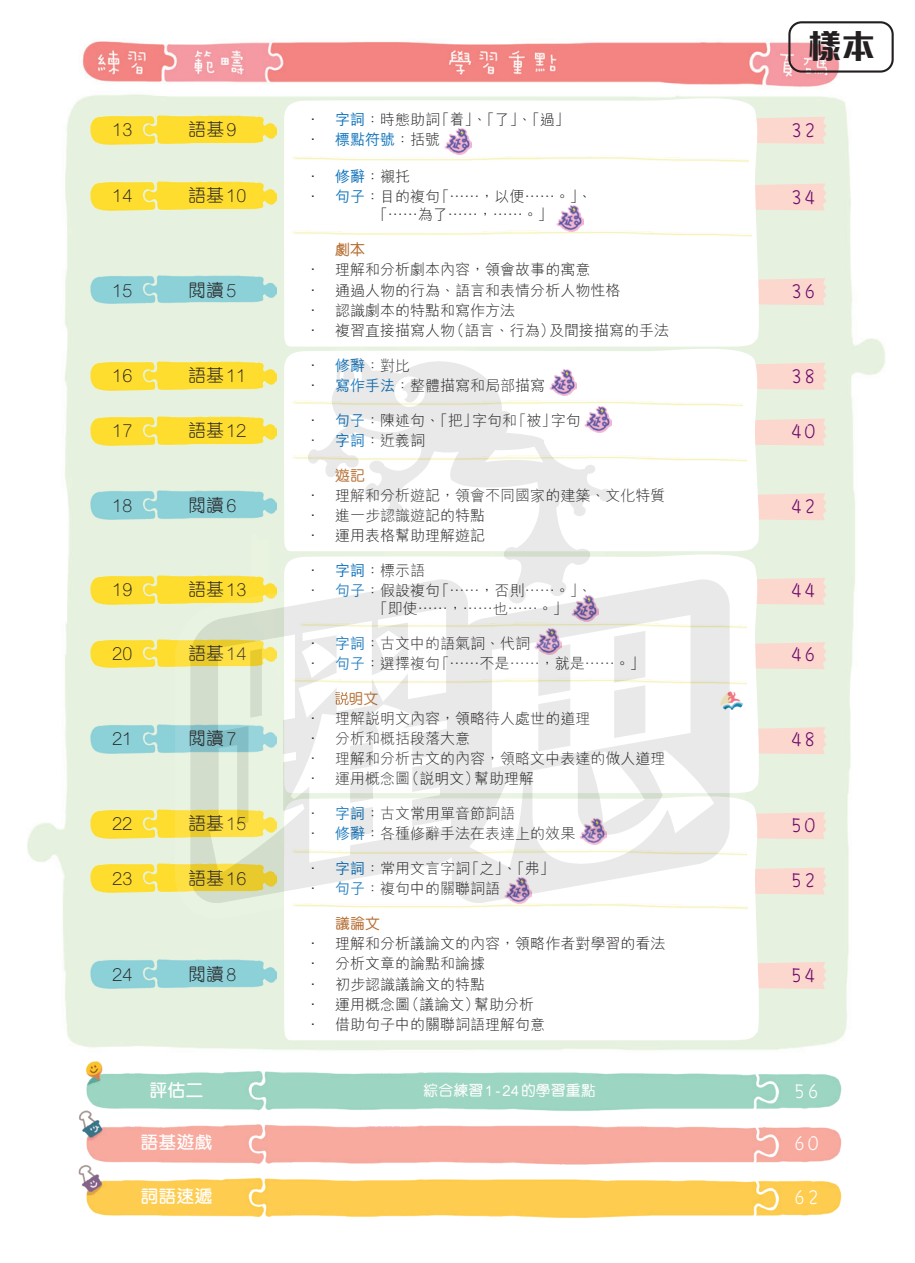
<style>
.page{position:relative;width:915px;height:1263px;background:#fff}
.page>*{position:absolute;margin:0;border:0;box-sizing:border-box;transform-origin:0 0}
.t1{font:800 33.75px "M Elle HK";color:#231f20}
.t2{font:27px "DF Er W3 WIN BF";color:#6e0c6b}
.t3{font:27px "DF Er W3 WIN BF";color:#fff}
.t4{font:500 18px "C Yuen HK Semi";color:#231f20}
.t5{font:600 18px "M Yuen HK";color:#fff}
.t6{font:300 15px/20.1px "M Hei HK";color:#231f20}
.t7{font:500 15px "M Yuen HK";color:#fff}
.t8{font:500 15px "M Yuen HK";color:#b56d31}
.s1{font-weight:500;color:#1074bc}
</style>
<div class="page">
<img style="left:27px;top:21px;width:867px;height:1030px">
<svg style="left:761px;top:117px;width:65px;height:27px;background:#fad8cf"></svg>
<svg style="left:761px;top:183px;width:65px;height:27px;background:#fad8cf"></svg>
<svg style="left:761px;top:278px;width:65px;height:27px;background:#fad8cf"></svg>
<svg style="left:761px;top:363px;width:65px;height:27px;background:#fad8cf"></svg>
<svg style="left:761px;top:419px;width:65px;height:27px;background:#fad8cf"></svg>
<svg style="left:761px;top:493px;width:65px;height:27px;background:#fad8cf"></svg>
<svg style="left:761px;top:578px;width:65px;height:27px;background:#fad8cf"></svg>
<svg style="left:761px;top:642px;width:65px;height:27px;background:#fad8cf"></svg>
<svg style="left:761px;top:727px;width:65px;height:27px;background:#fad8cf"></svg>
<svg style="left:761px;top:812px;width:65px;height:27px;background:#fad8cf"></svg>
<svg style="left:761px;top:867px;width:65px;height:27px;background:#fad8cf"></svg>
<svg style="left:761px;top:962px;width:65px;height:27px;background:#fad8ce"></svg>
<svg style="left:281px;top:91px;width:480px;height:250px"></svg>
<svg style="left:281px;top:341px;width:480px;height:206px"></svg>
<svg style="left:281px;top:547px;width:480px;height:242px"></svg>
<svg style="left:281px;top:789px;width:480px;height:251px"></svg>
<img style="left:78px;top:1061px;width:764px;height:157px">
<img style="left:91px;top:116px;width:186px;height:29px">
<img style="left:91px;top:182px;width:186px;height:28px">
<img style="left:91px;top:362px;width:186px;height:29px">
<img style="left:91px;top:417px;width:186px;height:29px">
<img style="left:91px;top:575px;width:84px;height:29px">
<img style="left:91px;top:639px;width:84px;height:29px">
<img style="left:91px;top:809px;width:84px;height:29px">
<img style="left:91px;top:863px;width:84px;height:29px">
<img style="left:91px;top:275px;width:186px;height:29px">
<img style="left:91px;top:490px;width:186px;height:29px">
<img style="left:91px;top:724px;width:84px;height:29px">
<img style="left:91px;top:959px;width:186px;height:29px">
<img style="left:288px;top:150px;width:459px;height:17px">
<img style="left:444px;top:128px;width:27px;height:27px">
<img style="left:288px;top:224px;width:463px;height:17px">
<img style="left:556px;top:204px;width:27px;height:27px">
<img style="left:288px;top:394px;width:454px;height:17px">
<img style="left:288px;top:449px;width:457px;height:17px">
<svg style="left:293px;top:344px;width:333px;height:220px"></svg>
<svg style="left:175px;top:564px;width:569px;height:354px"></svg>
<svg style="left:307px;top:356px;width:306px;height:221px"></svg>
<svg style="left:339px;top:363px;width:89px;height:70px"></svg>
<svg style="left:190px;top:577px;width:262px;height:329px"></svg>
<svg style="left:452px;top:577px;width:277px;height:329px;fill:#e9e9e9"></svg>
<svg style="left:210px;top:608px;width:241px;height:267px"></svg>
<svg style="left:469px;top:615px;width:245px;height:252px;fill:#eaece9"></svg>
<div style="left:788px;top:21px;width:105px;height:52px;border:2px solid #231f20;border-radius:12px"></div>
<h1 class="t1" style="left:807px;top:30px;width:69px">樣本</h1>
<p class="t4" style="left:112px;top:121px;width:22px">13</p>
<p class="t4" style="left:188px;top:121px;width:50px">語基9</p>
<p class="t6" style="left:305px;top:109px;width:266px">． <span class="s1">字詞</span>：時態助詞「着」、「了」、「過」． <span class="s1">標點符號</span>：括號</p>
<h2 class="t2" style="left:789px;top:116px;width:28px">32</h2>
<p class="t4" style="left:112px;top:187px;width:22px">14</p>
<p class="t4" style="left:188px;top:187px;width:60px">語基 10</p>
<p class="t4" style="left:112px;top:281px;width:22px">15</p>
<p class="t4" style="left:188px;top:281px;width:50px">閱讀5</p>
<p class="t6" style="left:305px;top:166px;width:288px">． <span class="s1">修辭</span>：襯托<br>． <span class="s1">句子</span>：目的複句「……，以便……。」、</p>
<p class="t6" style="left:372px;top:205px;width:181px">「……為了……，……。」</p>
<p class="t8" style="left:335px;top:242px;width:31px">劇本</p>
<p class="t6" style="left:305px;top:260px;width:365px">． 理解和分析劇本內容，領會故事的寓意<br>． 通過人物的行為、語言和表情分析人物性格<br>． 認識劇本的特點和寫作方法<br>． 複習直接描寫人物（語言、行為）及間接描寫的手法</p>
<h2 class="t2" style="left:789px;top:182px;width:28px">34</h2>
<h2 class="t2" style="left:789px;top:276px;width:28px">36</h2>
<p class="t4" style="left:112px;top:366px;width:22px">16</p>
<p class="t4" style="left:188px;top:366px;width:60px">語基 11</p>
<p class="t6" style="left:305px;top:355px;width:241px">． <span class="s1">修辭</span>：對比<br>． <span class="s1">寫作手法</span>：整體描寫和局部描寫</p>
<h2 class="t2" style="left:789px;top:361px;width:28px">38</h2>
<p class="t4" style="left:112px;top:421px;width:22px">17</p>
<p class="t4" style="left:188px;top:421px;width:60px">語基 12</p>
<p class="t6" style="left:305px;top:410px;width:277px">． <span class="s1">句子</span>：陳述句、「把」字句和「被」字句． <span class="s1">字詞</span>：近義詞</p>
<h2 class="t2" style="left:789px;top:416px;width:28px">40</h2>
<p class="t4" style="left:112px;top:496px;width:22px">18</p>
<p class="t4" style="left:188px;top:496px;width:50px">閱讀6</p>
<p class="t4" style="left:112px;top:580px;width:22px">19</p>
<p class="t4" style="left:188px;top:580px;width:60px">語基 13</p>
<p class="t8" style="left:335px;top:467px;width:31px">遊記</p>
<p class="t6" style="left:305px;top:485px;width:361px">． 理解和分析遊記，領會不同國家的建築、文化特質． 進一步認識遊記的特點<br>． 運用表格幫助理解遊記</p>
<h2 class="t2" style="left:789px;top:491px;width:28px">42</h2>
<p class="t6" style="left:305px;top:560px;width:288px">． <span class="s1">字詞</span>：標示語<br>． <span class="s1">句子</span>：假設複句「……，否則……。」、</p>
<p class="t6" style="left:372px;top:598px;width:196px">「即使……，……也……。」</p>
<h2 class="t2" style="left:789px;top:576px;width:28px">44</h2>
<p class="t4" style="left:112px;top:644px;width:22px">20</p>
<p class="t4" style="left:188px;top:644px;width:60px">語基 14</p>
<p class="t6" style="left:305px;top:633px;width:341px">． <span class="s1">字詞</span>：古文中的語氣詞、代詞<br>． <span class="s1">句子</span>：選擇複句「……不是……，就是……。」</p>
<h2 class="t2" style="left:789px;top:640px;width:28px">46</h2>
<p class="t4" style="left:112px;top:730px;width:22px">21</p>
<p class="t4" style="left:188px;top:730px;width:50px">閱讀7</p>
<p class="t8" style="left:348px;top:691px;width:31px">明文</p>
<p class="t6" style="left:305px;top:708px;width:361px">． 理解說明文內容，領略待人處世的道理<br>． 分析和概括段落大意<br>． 理解和分析古文的內容，領略文中表達的做人道理． 運用概念圖（說明文）幫助理解</p>
<h2 class="t2" style="left:789px;top:725px;width:28px">48</h2>
<p class="t4" style="left:112px;top:815px;width:22px">22</p>
<p class="t4" style="left:188px;top:815px;width:60px">語基 15</p>
<p class="t6" style="left:305px;top:803px;width:271px">． <span class="s1">字詞</span>：古文常用單音節詞語<br>． <span class="s1">修辭</span>：各種修辭手法在表達上的效果</p>
<h2 class="t2" style="left:789px;top:810px;width:28px">50</h2>
<p class="t4" style="left:112px;top:870px;width:22px">23</p>
<p class="t4" style="left:188px;top:870px;width:60px">語基 16</p>
<p class="t6" style="left:305px;top:858px;width:251px">． <span class="s1">字詞</span>：常用文言字詞「之」、「弗」． <span class="s1">句子</span>：複句中的關聯詞語</p>
<h2 class="t2" style="left:789px;top:865px;width:28px">52</h2>
<p class="t4" style="left:112px;top:965px;width:22px">24</p>
<p class="t4" style="left:188px;top:965px;width:50px">閱讀8</p>
<p class="t8" style="left:335px;top:916px;width:46px">議論文</p>
<p class="t6" style="left:305px;top:933px;width:361px">． 理解和分析議論文的內容，領略作者對學習的看法． 分析文章的論點和論據<br>． 初步認識議論文的特點<br>． 運用概念圖（議論文）幫助分析<br>． 借助句子中的關聯詞語理解句意</p>
<h2 class="t2" style="left:789px;top:960px;width:28px">54</h2>
<p class="t5" style="left:149px;top:1081px;width:55px">評估二</p>
<p class="t7" style="left:423px;top:1082px;width:174px">綜合練習1-24的學習重點</p>
<h2 class="t3" style="left:792px;top:1076px;width:28px">56</h2>
<p class="t5" style="left:140px;top:1133px;width:74px">語基遊戲</p>
<h2 class="t3" style="left:792px;top:1128px;width:28px">60</h2>
<p class="t5" style="left:140px;top:1187px;width:74px">詞語速遞</p>
<h2 class="t3" style="left:792px;top:1183px;width:28px">62</h2>
</div>
